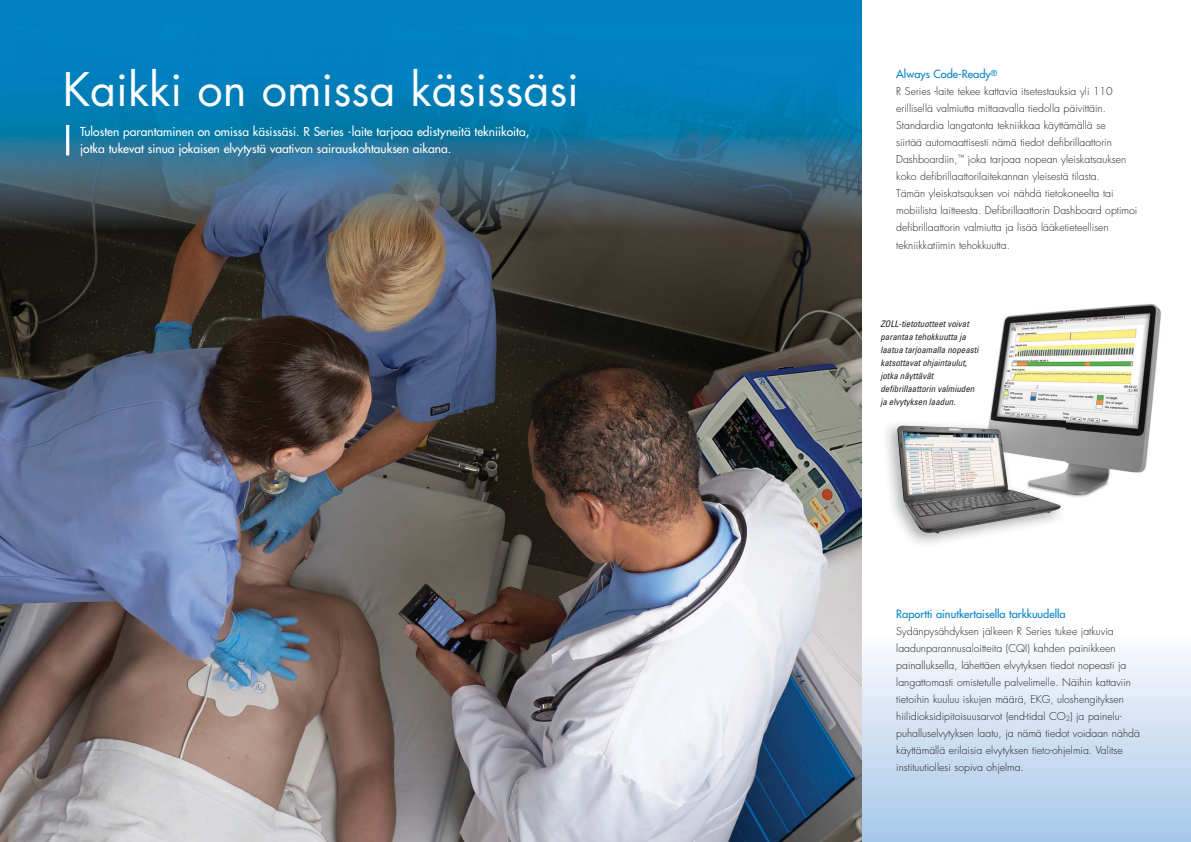
<style>
.page{position:relative;width:1191px;height:842px;background:#fff}
.page>*{position:absolute;margin:0;border:0;box-sizing:border-box;transform-origin:0 0}
.t1{font:45px "Futura Std";color:#fff}
.t2{font:500 12px/17px "Futura Std";color:#fff}
.t3{font:500 11px "Futura Std";color:#0081c6}
.t4{font:300 10.5px/17.1px "Futura Std";color:#231f20}
.t5{font:italic condensed 9px/13px "Univers LT Std";color:#231f20}
</style>
<div class="page">
<div style="left:861px;top:624px;width:330px;height:218px;background:linear-gradient(to bottom,#fffeff,#a6c7e8)"></div>
<img style="left:0;top:231px;width:861px;height:611px">
<svg style="left:0;top:0;width:861px;height:231px;background:#1a729e"></svg>
<img style="left:989px;top:304px;width:172px;height:193px">
<svg style="left:66px;top:125px;width:3px;height:30px"></svg>
<img style="left:965px;top:420px;width:100px;height:85px">
<img style="left:897px;top:426px;width:163px;height:107px">
<h1 class="t1" style="left:63px;top:65px;width:518px">Kaikki on omissa käsissäsi</h1>
<p class="t2" style="left:80px;top:123px;width:450px">Tulosten parantaminen on omissa käsissäsi. R Series -laite tarjoaa edistyneitä tekniikoita, jotka tukevat sinua jokaisen elvytystä vaativan sairauskohtauksen aikana.</p>
<p class="t3" style="left:896px;top:68px;width:102px">Always Code-Ready<sup>®</sup></p>
<p class="t4" style="left:896px;top:84px;width:243px">R Series -laite tekee kattavia itsetestauksia yli 110 erillisellä valmiutta mittaavalla tiedolla päivittäin.<br>Standardia langatonta tekniikkaa käyttämällä se<br>siirtää automaattisesti nämä tiedot defibrillaattorin Dashboardiin,<sup>™</sup> joka tarjoaa nopean yleiskatsauksen koko defibrillaattorilaitekannan yleisestä tilasta.<br>Tämän yleiskatsauksen voi nähdä tietokoneelta tai mobiilista laitteesta. Defibrillaattorin Dashboard optimoi defibrillaattorin valmiutta ja lisää lääketieteellisen tekniikkatiimin tehokkuutta.</p>
<p class="t5" style="left:880px;top:317px;width:99px">ZOLL-tietotuotteet voivat parantaa tehokkuutta ja laatua tarjoamalla nopeasti katsottavat ohjaintaulut, jotka näyttävät defibrillaattorin valmiuden ja elvytyksen laadun.</p>
<p class="t3" style="left:896px;top:607px;width:171px">Raportti ainutkertaisella tarkkuudella</p>
<p class="t4" style="left:896px;top:623px;width:245px">Sydänpysähdyksen jälkeen R Series tukee jatkuvia laadunparannusaloitteita (CQI) kahden painikkeen painalluksella, lähettäen elvytyksen tiedot nopeasti ja langattomasti omistetulle palvelimelle. Näihin kattaviin tietoihin kuuluu iskujen määrä, EKG, uloshengityksen hiilidioksidipitoisuusarvot (end-tidal CO<sub>2</sub>) ja painelu&shy;puhalluselvytyksen laatu, ja nämä tiedot voidaan nähdä käyttämällä erilaisia elvytyksen tieto-ohjelmia. Valitse instituutiollesi sopiva ohjelma.</p>
</div>
